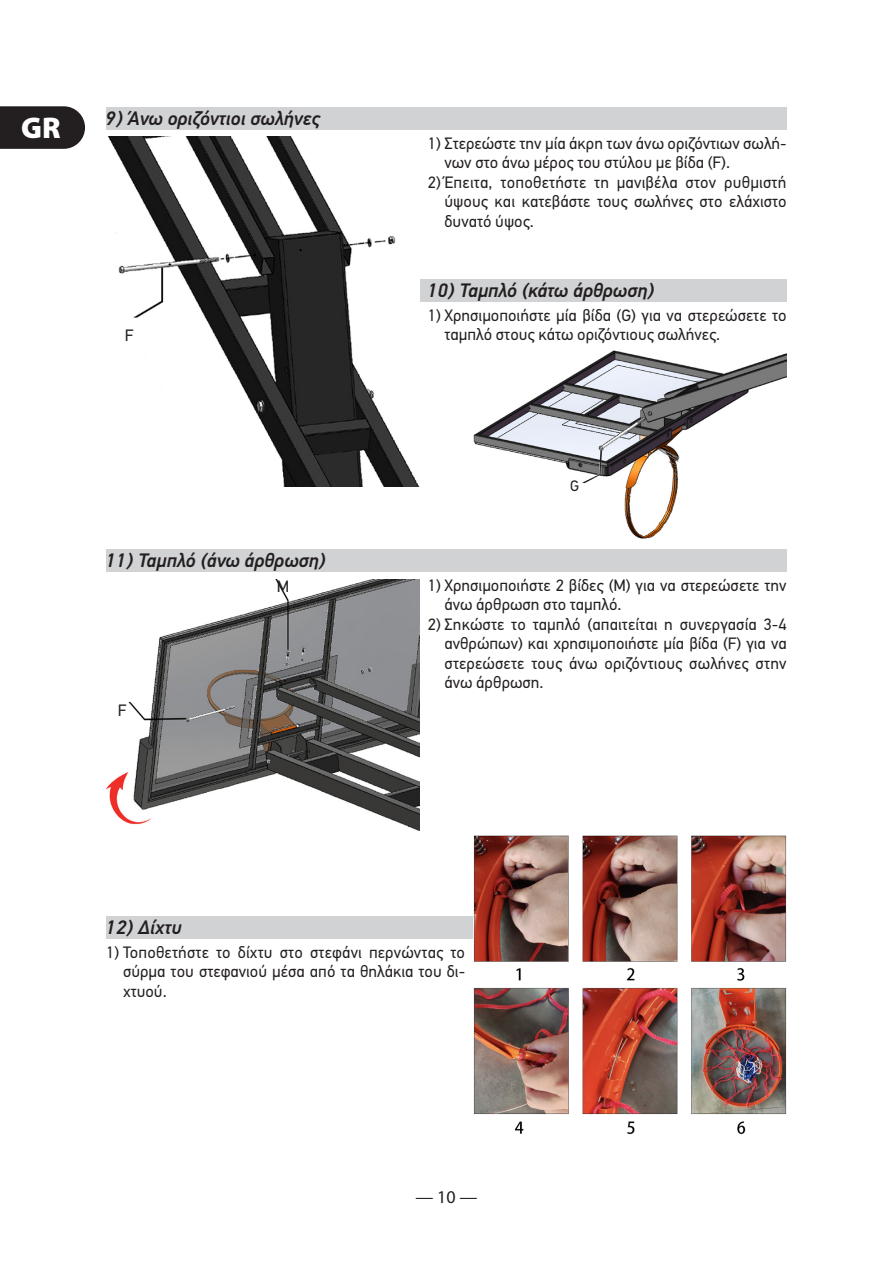
<style>
.page{position:relative;width:893px;height:1263px;background:#fff}
.page>*{position:absolute;margin:0;border:0;box-sizing:border-box;transform-origin:0 0}
.t1{font:900 30px "Myriad Pro";color:#fff}
.t2{font:italic 500 19.5px "PF Din Text Pro";color:#231f20}
.t3{font:18px "Myriad Pro";color:#231f20}
.t4{font:16.5px/19.5px "PF Din Text Pro";color:#231f20}
.t5{font:15.15px "PF Din Text Pro";color:#231f20}
</style>
<div class="page">
<svg style="left:0;top:106px;width:85px;height:43px;background:#312d2e"></svg>
<div style="left:106px;top:107px;width:681px;height:23px;background:#d1d2d4"></div>
<div style="left:106px;top:279px;width:681px;height:23px;background:#d1d2d4"></div>
<div style="left:106px;top:549px;width:681px;height:23px;background:#d1d2d4"></div>
<div style="left:106px;top:916px;width:681px;height:23px;background:#d1d2d4"></div>
<img style="left:106px;top:136px;width:313px;height:351px">
<img style="left:474px;top:351px;width:313px;height:188px">
<img style="left:106px;top:579px;width:313px;height:251px">
<img style="left:474px;top:835px;width:313px;height:300px">
<h1 class="t1" style="left:21px;top:108px;width:41px">GR</h1>
<p class="t2" style="left:106px;top:107px;width:215px">9) Άνω οριζόντιοι σωλήνες</p>
<p class="t4" style="left:125px;top:326px;width:10px">F</p>
<p class="t2" style="left:106px;top:548px;width:221px">11) Ταμπλό (άνω άρθρωση)</p>
<p class="t4" style="left:118px;top:700px;width:10px">F</p>
<p class="t4" style="left:277px;top:576px;width:14px">Μ</p>
<p class="t4" style="left:444px;top:134px;width:344px;text-indent:-17px">1) Στερεώστε την μία άκρη των άνω οριζόντιων σωλή&shy;νων στο άνω μέρος του στύλου με βίδα (F).</p>
<p class="t4" style="left:444px;top:173px;width:344px;text-align:justify;text-indent:-17px">2) Έπειτα, τοποθετήστε τη μανιβέλα στον ρυθμιστή ύψους και κατεβάστε τους σωλήνες στο ελάχιστο δυνατό ύψος.</p>
<p class="t2" style="left:428px;top:279px;width:228px">10) Ταμπλό (κάτω άρθρωση)</p>
<p class="t4" style="left:444px;top:306px;width:344px;text-indent:-17px">1) Χρησιμοποιήστε μία βίδα (G) για να στερεώσετε το ταμπλό στους κάτω οριζόντιους σωλήνες.</p>
<p class="t5" style="left:570px;top:477px;width:11px">G</p>
<p class="t4" style="left:444px;top:575px;width:344px;text-indent:-17px">1) Χρησιμοποιήστε 2 βίδες (Μ) για να στερεώσετε την άνω άρθρωση στο ταμπλό.</p>
<p class="t4" style="left:444px;top:614px;width:344px;text-align:justify;text-indent:-17px">2) Σηκώστε το ταμπλό (απαιτείται η συνεργασία 3-4 ανθρώπων) και χρησιμοποιήστε μία βίδα (F) για να στερεώσετε τους άνω οριζόντιους σωλήνες στην άνω άρθρωση.</p>
<p class="t2" style="left:106px;top:915px;width:77px">12) Δίχτυ</p>
<p class="t4" style="left:123px;top:942px;width:344px;text-align:justify;text-indent:-17px">1) Τοποθετήστε το δίχτυ στο στεφάνι περνώντας το σύρμα του στεφανιού μέσα από τα θηλάκια του δι&shy;χτυού.</p>
<p class="t3" style="left:415px;top:1186px;width:64px">— 10 —</p>
</div>
